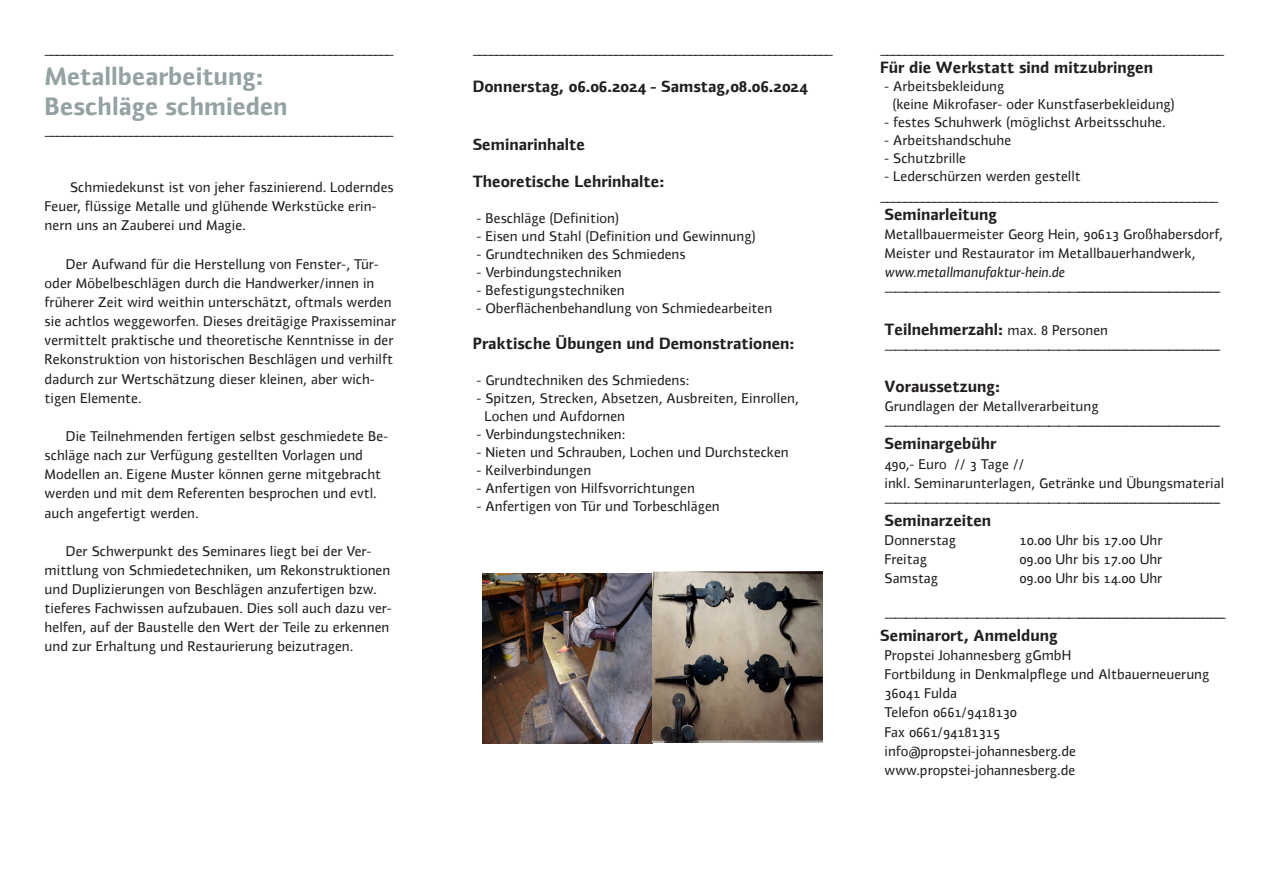
<style>
.page{position:relative;width:1263px;height:893px;background:#fff}
.page>*{position:absolute;margin:0;border:0;box-sizing:border-box;transform-origin:0 0}
.t1{font:700 25.5px "Utensil";color:#95a2a3}
.t2{font:700 16.5px "Utensil";color:#231f20}
.Untertitel{font:14.25px/19.2px "Utensil Roman Os F";color:#231f20}
.Untertitel-2{font:14.25px "Utensil Italic Os F";color:#231f20}
.s1{font-family:"Utensil Roman Os F";font-weight:400;font-size:14.25px}
</style>
<div class="page">
<img style="left:483px;top:572px;width:340px;height:171px">
<p class="Untertitel" style="left:45px;top:40px;width:351px">_____________________________________________________________</p>
<p class="t1" style="left:45px;top:61px;width:220px">Metallbearbeitung:</p>
<p class="t1" style="left:45px;top:92px;width:245px">Beschläge schmieden</p>
<p class="Untertitel" style="left:45px;top:120px;width:351px">_____________________________________________________________</p>
<p class="Untertitel" style="left:70px;top:178px;width:325px">Schmiedekunst ist von jeher faszinierend. Loderndes</p>
<p class="Untertitel" style="left:45px;top:197px;width:333px">Feuer, flüssige Metalle und glühende Werkstücke erin&shy;nern uns an Zauberei und Magie.</p>
<p class="Untertitel" style="left:66px;top:254px;width:314px">Der Aufwand für die Herstellung von Fenster-, Tür-</p>
<p class="Untertitel" style="left:45px;top:273px;width:353px">oder Möbelbeschlägen durch die Handwerker/innen in früherer Zeit wird weithin unterschätzt, oftmals werden sie achtlos weggeworfen. Dieses dreitägige Praxisseminar vermittelt praktische und theoretische Kenntnisse in der Rekonstruktion von historischen Beschlägen und verhilft dadurch zur Wertschätzung dieser kleinen, aber wich&shy;tigen Elemente.</p>
<p class="Untertitel" style="left:66px;top:426px;width:324px">Die Teilnehmenden fertigen selbst geschmiedete Be-</p>
<p class="Untertitel" style="left:45px;top:446px;width:338px">schläge nach zur Verfügung gestellten Vorlagen und Modellen an. Eigene Muster können gerne mitgebracht werden und mit dem Referenten besprochen und evtl. auch angefertigt werden.</p>
<p class="Untertitel" style="left:66px;top:541px;width:307px">Der Schwerpunkt des Seminares liegt bei der Ver-</p>
<p class="Untertitel" style="left:45px;top:560px;width:349px">mittlung von Schmiedetechniken, um Rekonstruktionen und Duplizierungen von Beschlägen anzufertigen bzw. tieferes Fachwissen aufzubauen. Dies soll auch dazu ver&shy;helfen, auf der Baustelle den Wert der Teile zu erkennen und zur Erhaltung und Restaurierung beizutragen.</p>
<p class="Untertitel" style="left:473px;top:40px;width:362px">_______________________________________________________________</p>
<p class="t2" style="left:473px;top:77px;width:336px">Donnerstag, 06.06.2024 - Samstag,08.06.2024</p>
<p class="t2" style="left:473px;top:135px;width:114px">Seminarinhalte</p>
<p class="t2" style="left:473px;top:172px;width:193px">Theoretische Lehrinhalte:</p>
<p class="Untertitel" style="left:477px;top:208px;width:144px">- Beschläge (Definition)</p>
<p class="Untertitel" style="left:477px;top:226px;width:281px">- Eisen und Stahl (Definition und Gewinnung)</p>
<p class="Untertitel" style="left:477px;top:244px;width:211px">- Grundtechniken des Schmiedens</p>
<p class="Untertitel" style="left:477px;top:262px;width:147px">- Verbindungstechniken</p>
<p class="Untertitel" style="left:477px;top:280px;width:150px">- Befestigungstechniken</p>
<p class="Untertitel" style="left:477px;top:298px;width:297px">- Oberflächenbehandlung von Schmiedearbeiten</p>
<p class="t2" style="left:473px;top:334px;width:323px">Praktische Übungen und Demonstrationen:</p>
<p class="Untertitel" style="left:477px;top:370px;width:214px">- Grundtechniken des Schmiedens:</p>
<p class="Untertitel" style="left:477px;top:388px;width:324px">- Spitzen, Strecken, Absetzen, Ausbreiten, Einrollen,</p>
<p class="Untertitel" style="left:485px;top:406px;width:142px">Lochen und Aufdornen</p>
<p class="Untertitel" style="left:477px;top:424px;width:150px">- Verbindungstechniken:</p>
<p class="Untertitel" style="left:477px;top:442px;width:314px">- Nieten und Schrauben, Lochen und Durchstecken</p>
<p class="Untertitel" style="left:477px;top:460px;width:116px">- Keilverbindungen</p>
<p class="Untertitel" style="left:477px;top:478px;width:220px">- Anfertigen von Hilfsvorrichtungen</p>
<p class="Untertitel" style="left:477px;top:496px;width:245px">- Anfertigen von Tür und Torbeschlägen</p>
<p class="Untertitel" style="left:880px;top:40px;width:346px">__________________________________________________________</p>
<p class="t2" style="left:880px;top:58px;width:274px">Für die Werkstatt sind mitzubringen</p>
<p class="Untertitel" style="left:884px;top:77px;width:121px">- Arbeitsbekleidung</p>
<p class="Untertitel" style="left:892px;top:95px;width:284px">(keine Mikrofaser- oder Kunstfaserbekleidung)</p>
<p class="Untertitel" style="left:884px;top:113px;width:283px">- festes Schuhwerk (möglichst Arbeitsschuhe.</p>
<p class="Untertitel" style="left:884px;top:131px;width:128px">- Arbeitshandschuhe</p>
<p class="Untertitel" style="left:884px;top:149px;width:83px">- Schutzbrille</p>
<p class="Untertitel" style="left:884px;top:167px;width:198px">- Lederschürzen werden gestellt</p>
<p class="Untertitel" style="left:880px;top:186px;width:340px">_________________________________________________________</p>
<p class="t2" style="left:884px;top:205px;width:114px">Seminarleitung</p>
<p class="Untertitel" style="left:884px;top:225px;width:340px">Metallbauermeister Georg Hein, 90613 Großhabersdorf,</p>
<p class="Untertitel" style="left:884px;top:244px;width:312px">Meister und Restaurator im Metallbauerhandwerk,</p>
<p class="Untertitel-2" style="left:884px;top:264px;width:182px">www.metallmanufaktur-hein.de</p>
<p class="Untertitel" style="left:884px;top:282px;width:338px">———————————————————-------------------------------------------------------</p>
<p class="t2" style="left:884px;top:320px;width:225px">Teilnehmerzahl: <span class="s1">max. 8 Personen</span></p>
<p class="Untertitel" style="left:884px;top:339px;width:338px">———————————————————-------------------------------------------------------</p>
<p class="t2" style="left:884px;top:377px;width:117px">Voraussetzung:</p>
<p class="Untertitel" style="left:884px;top:397px;width:216px">Grundlagen der Metallverarbeitung</p>
<p class="Untertitel" style="left:884px;top:416px;width:338px">———————————————————-------------------------------------------------------</p>
<p class="t2" style="left:884px;top:434px;width:114px">Seminargebühr</p>
<p class="Untertitel" style="left:884px;top:454px;width:141px">490,- Euro // 3 Tage //</p>
<p class="Untertitel" style="left:884px;top:473px;width:341px">inkl. Seminarunterlagen, Getränke und Übungsmaterial</p>
<p class="Untertitel" style="left:884px;top:492px;width:338px">———————————————————-------------------------------------------------------</p>
<p class="t2" style="left:884px;top:511px;width:108px">Seminarzeiten</p>
<p class="Untertitel" style="left:884px;top:531px;width:73px">Donnerstag</p>
<p class="Untertitel" style="left:1019px;top:531px;width:144px">10.00 Uhr bis 17.00 Uhr</p>
<p class="Untertitel" style="left:884px;top:550px;width:44px">Freitag</p>
<p class="Untertitel" style="left:1019px;top:550px;width:144px">09.00 Uhr bis 17.00 Uhr</p>
<p class="Untertitel" style="left:884px;top:569px;width:55px">Samstag</p>
<p class="Untertitel" style="left:1019px;top:569px;width:144px">09.00 Uhr bis 14.00 Uhr</p>
<p class="Untertitel" style="left:884px;top:607px;width:343px">———————————————————---------------------------------------------------------</p>
<p class="t2" style="left:880px;top:626px;width:179px">Seminarort, Anmeldung</p>
<p class="Untertitel" style="left:884px;top:645px;width:188px">Propstei Johannesberg gGmbH</p>
<p class="Untertitel" style="left:884px;top:665px;width:326px">Fortbildung in Denkmalpflege und Altbauerneuerung</p>
<p class="Untertitel" style="left:884px;top:684px;width:74px">36041 Fulda</p>
<p class="Untertitel" style="left:884px;top:703px;width:134px">Telefon 0661/9418130</p>
<p class="Untertitel" style="left:884px;top:722px;width:117px">Fax 0661/94181315</p>
<p class="Untertitel" style="left:884px;top:741px;width:193px">info@propstei-johannesberg.de</p>
<p class="Untertitel" style="left:884px;top:760px;width:192px">www.propstei-johannesberg.de</p>
</div>
